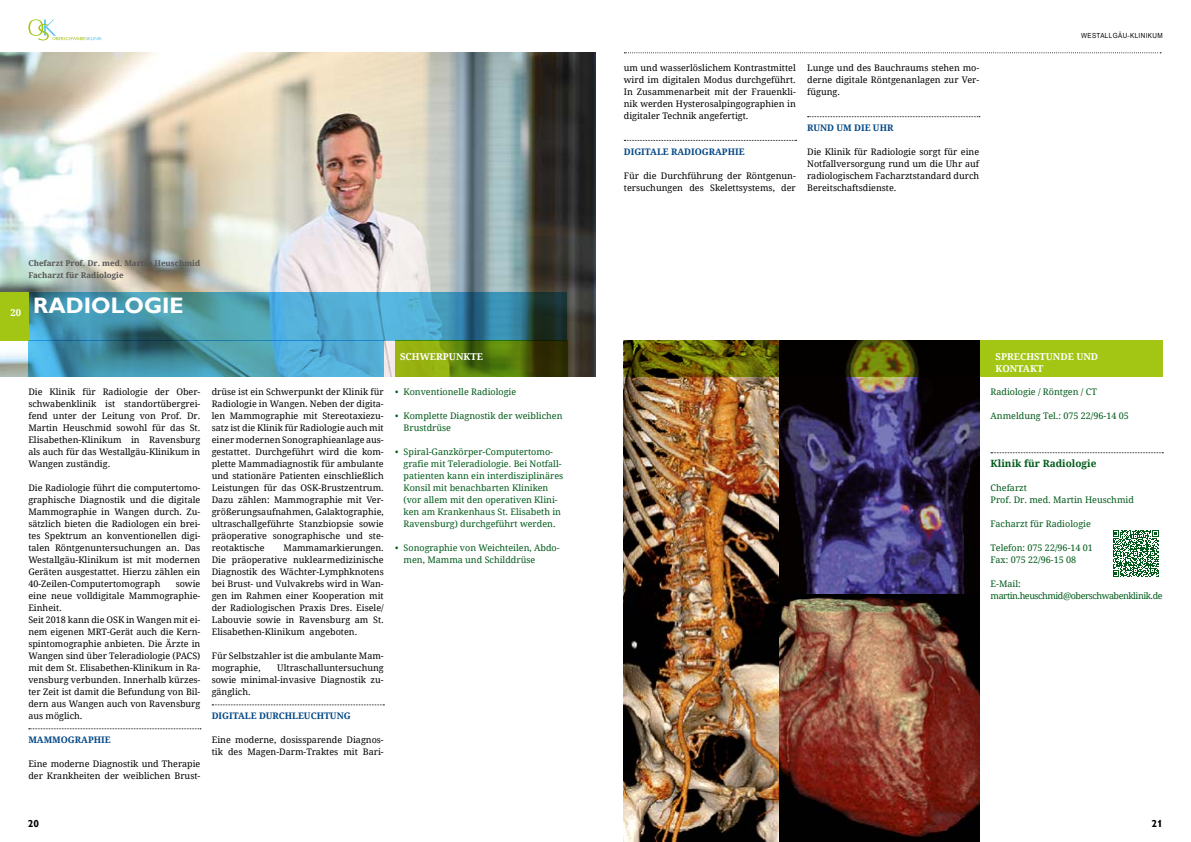
<style>
.page{position:relative;width:1191px;height:842px;background:#fff}
.page>*{position:absolute;margin:0;border:0;box-sizing:border-box;transform-origin:0 0}
.t1{font:700 22.3px "Gill Alt One";color:#fff}
.t2{font:700 10.1px "Gill Alt One";color:#000}
.t3{font:700 10px "Droid Serif";color:#015a1a}
.t4{font:700 9.5px/12px "Droid Serif";color:#fff}
.t5{font:9px/12px "Droid Serif";color:#000;text-align:justify}
.t6{font:9px/12px "Droid Serif";color:#015a1a}
.t7{font:700 9px "Droid Serif";color:#004684}
.t8{font:9px/12px "Droid Serif";letter-spacing:-.05em;color:#015a1a}
.t9{font:700 8px/12px "Droid Serif";color:#565656}
.t10{font:7px "Arial Narrow";letter-spacing:.05em;color:#000;scale:1.1 1}
</style>
<div class="page">
<svg style="left:28px;top:19px;width:74px;height:22px"></svg>
<svg style="left:624px;top:52px;width:537px;height:1px"></svg>
<img style="left:0;top:52px;width:595px;height:324px">
<img style="left:624px;top:376px;width:155px;height:466px">
<img style="left:779px;top:376px;width:200px;height:218px">
<svg style="left:29px;top:728px;width:172px;height:1px"></svg>
<svg style="left:28px;top:292px;width:539px;height:48px;background:#4492ac"></svg>
<svg style="left:624px;top:340px;width:538px;height:36px;background:#5f6a09"></svg>
<svg style="left:212px;top:704px;width:172px;height:1px"></svg>
<svg style="left:991px;top:452px;width:172px;height:1px"></svg>
<svg style="left:28px;top:340px;width:356px;height:36px;background:#4699b4"></svg>
<div style="left:0;top:292px;width:28px;height:48px;background:#a2c613"></div>
<svg style="left:624px;top:140px;width:172px;height:1px"></svg>
<svg style="left:807px;top:116px;width:173px;height:1px"></svg>
<svg style="left:1113px;top:530px;width:45px;height:47px"></svg>
<img style="left:779px;top:594px;width:200px;height:248px">
<svg style="left:395px;top:340px;width:172px;height:36px;background:#5e790b"></svg>
<p class="t9" style="left:28px;top:257px;width:173px">Chefarzt Prof. Dr. med. Martin Heuschmid<br>Facharzt für Radiologie</p>
<p class="t4" style="left:11px;top:306px;width:12px">20</p>
<h1 class="t1" style="left:33px;top:292px;width:152px">RADIOLOGIE</h1>
<p class="t5" style="left:28px;top:386px;width:173px">Die Klinik für Radiologie der Ober&shy;schwabenklinik ist standortübergrei&shy;fend unter der Leitung von Prof. Dr.<br>Martin Heuschmid sowohl für das St.<br>Elisabethen-Klinikum in Ravensburg als auch für das Westallgäu-Klinikum in Wangen zuständig.</p>
<p class="t5" style="left:28px;top:482px;width:173px">Die Radiologie führt die computertomo&shy;graphische Diagnostik und die digitale Mammographie in Wangen durch. Zu&shy;sätzlich bieten die Radiologen ein brei&shy;tes Spektrum an konventionellen digi&shy;talen Röntgenuntersuchungen an. Das Westallgäu-Klinikum ist mit modernen Geräten ausgestattet. Hierzu zählen ein 40-Zeilen-Computertomograph</p>
<p class="t5" style="left:28px;top:578px;width:173px;text-align:left;text-indent:147px">sowie eine neue volldigitale Mammographie-<br>Einheit.<br>Seit 2018 kann die OSK in Wangen mit ei&shy;nem eigenen MRT-Gerät auch die Kern&shy;spintomographie anbieten. Die Ärzte in<br>Wangen sind über Teleradiologie (PACS) mit dem St. Elisabethen-Klinikum in Ra&shy;vensburg verbunden. Innerhalb kürzes&shy;ter Zeit ist damit die Befundung von Bil&shy;dern aus Wangen auch von Ravensburg aus möglich.</p>
<p class="t7" style="left:28px;top:735px;width:84px">MAMMOGRAPHIE</p>
<p class="t5" style="left:28px;top:758px;width:173px">Eine moderne Diagnostik und Therapie der Krankheiten der weiblichen Brust-</p>
<p class="t5" style="left:212px;top:386px;width:173px">drüse ist ein Schwerpunkt der Klinik für Radiologie in Wangen. Neben der digita&shy;len Mammographie mit Stereotaxiezu&shy;satz ist die Klinik für Radiologie auch mit einer modernen Sonographieanlage aus&shy;gestattet. Durchgeführt wird die kom&shy;plette Mammadiagnostik für ambulante und stationäre Patienten einschließlich Leistungen für das OSK-Brustzentrum.<br>Dazu zählen: Mammographie mit Ver&shy;größerungsaufnahmen, Galaktographie, ultraschallgeführte Stanzbiopsie sowie präoperative sonographische und ste&shy;reotaktische</p>
<p class="t5" style="left:212px;top:542px;width:173px;text-indent:72px">Mammamarkierungen.<br>Die präoperative nuklearmedizinische Diagnostik des Wächter-Lymphknotens bei Brust- und Vulvakrebs wird in Wan&shy;gen im Rahmen einer Kooperation mit der Radiologischen Praxis Dres. Eisele/ Labouvie sowie in Ravensburg am St.<br>Elisabethen-Klinikum angeboten.</p>
<p class="t5" style="left:212px;top:650px;width:173px">Für Selbstzahler ist die ambulante Mam&shy;mographie,</p>
<p class="t5" style="left:212px;top:662px;width:173px;text-indent:66px">Ultraschalluntersuchung sowie minimal-invasive Diagnostik zu&shy;gänglich.</p>
<p class="t7" style="left:212px;top:711px;width:140px">DIGITALE DURCHLEUCHTUNG</p>
<p class="t5" style="left:212px;top:734px;width:173px">Eine moderne, dosissparende Diagnos&shy;tik des Magen-Darm-Traktes mit Bari-</p>
<p class="t4" style="left:400px;top:350px;width:84px">SCHWERPUNKTE</p>
<p class="t6" style="left:395px;top:386px;width:123px">• Konventionelle Radiologie</p>
<p class="t6" style="left:403px;top:410px;width:160px;text-indent:-9px">• Komplette Diagnostik der weiblichen<br>Brustdrüse</p>
<p class="t6" style="left:403px;top:446px;width:161px;text-indent:-9px">• Spiral-Ganzkörper-Computertomo&shy;grafie mit Teleradiologie. Bei Notfall&shy;patienten kann ein interdisziplinäres Konsil mit benachbarten Kliniken (vor allem mit den operativen Klini&shy;ken am Krankenhaus St. Elisabeth in Ravensburg) durchgeführt werden.</p>
<p class="t6" style="left:403px;top:542px;width:157px;text-indent:-9px">• Sonographie von Weichteilen, Abdo&shy;men, Mamma und Schilddrüse</p>
<p class="t5" style="left:624px;top:62px;width:173px">um und wasserlöslichem Kontrastmittel wird im digitalen Modus durchgeführt.<br>In Zusammenarbeit mit der Frauenkli&shy;nik werden Hysterosalpingographien in digitaler Technik angefertigt.</p>
<p class="t7" style="left:624px;top:147px;width:122px">DIGITALE RADIOGRAPHIE</p>
<p class="t5" style="left:624px;top:170px;width:173px">Für die Durchführung der Röntgenun&shy;tersuchungen des Skelettsystems, der</p>
<p class="t5" style="left:807px;top:62px;width:173px">Lunge und des Bauchraums stehen mo&shy;derne digitale Röntgenanlagen zur Ver&shy;fügung.</p>
<p class="t7" style="left:807px;top:123px;width:88px">RUND UM DIE UHR</p>
<p class="t5" style="left:807px;top:146px;width:173px">Die Klinik für Radiologie sorgt für eine Notfallversorgung rund um die Uhr auf radiologischem Facharztstandard durch Bereitschaftsdienste.</p>
<p class="t10" style="left:1081px;top:30px;width:76px">WESTALLGÄU-KLINIKUM</p>
<p class="t4" style="left:995px;top:350px;width:104px">SPRECHSTUNDE UND<br>KONTAKT</p>
<p class="t6" style="left:990px;top:386px;width:108px">Radiologie / Röntgen / CT</p>
<p class="t6" style="left:990px;top:410px;width:140px">Anmeldung Tel.: 075 22/96-14 05</p>
<p class="t3" style="left:990px;top:458px;width:107px">Klinik für Radiologie</p>
<p class="t6" style="left:990px;top:482px;width:145px">Chefarzt<br>Prof. Dr. med. Martin Heuschmid</p>
<p class="t6" style="left:990px;top:518px;width:102px">Facharzt für Radiologie</p>
<p class="t6" style="left:990px;top:542px;width:104px">Telefon: 075 22/96-14 01<br>Fax: 075 22/96-15 08</p>
<p class="t8" style="left:990px;top:578px;width:173px">E-Mail: martin.heuschmid@oberschwabenklinik.de</p>
<p class="t2" style="left:28px;top:818px;width:13px">20</p>
<p class="t2" style="left:1151px;top:818px;width:13px">21</p>
</div>
